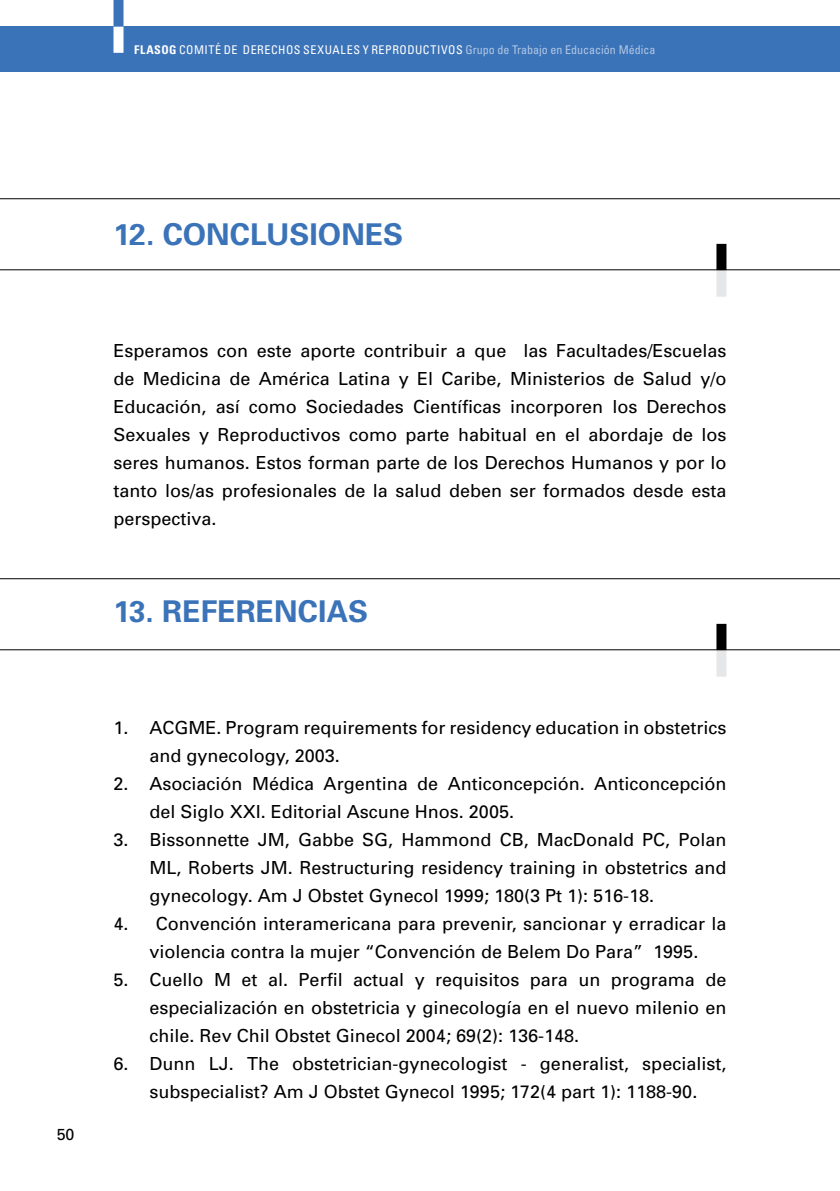
<style>
.page{position:relative;width:840px;height:1191px;background:#fff}
.page>*{position:absolute;margin:0;border:0;box-sizing:border-box;transform-origin:0 0}
.t1{font:700 30px "Univers";color:#3b73b9}
.t2{font:18px/28px "Univers";color:#000;text-align:justify}
.t3{font:16px "Univers";color:#000}
.t4{font:condensed 12px "Univers";letter-spacing:.045em;color:#fff}
.t5{font:condensed 12px "Univers";color:#b1c7e3}
.s1{font-weight:700}
</style>
<div class="page">
<div style="left:0;top:26px;width:839px;height:46px;background:#3b73b9"></div>
<div style="left:113px;top:26px;width:10px;height:27px;background:#fff"></div>
<div style="left:113px;top:0;width:10px;height:26px;background:#3b73b9"></div>
<hr style="left:839px;top:26px;width:1px;height:46px;background:#000">
<hr style="left:0;top:269px;width:839px;height:1px;background:#000">
<hr style="left:0;top:198px;width:839px;height:1px;background:#000">
<hr style="left:0;top:649px;width:839px;height:1px;background:#000">
<hr style="left:0;top:578px;width:839px;height:1px;background:#000">
<div style="left:716px;top:270px;width:10px;height:27px;background:#e6e7e8"></div>
<div style="left:716px;top:244px;width:10px;height:26px;background:#000"></div>
<div style="left:716px;top:650px;width:10px;height:26px;background:#e6e7e8"></div>
<div style="left:716px;top:624px;width:10px;height:26px;background:#000"></div>
<p class="t4" style="left:134px;top:42px;width:117px"><span class="s1">FLASOG</span> COMITÉ DE DERE</p>
<p class="t4" style="left:271px;top:42px;width:40px">CHOS SEXUALES</p>
<p class="t4" style="left:362px;top:42px;width:38px">YREPRODU</p>
<p class="t4" style="left:422px;top:42px;width:15px">CTIVOS</p>
<p class="t5" style="left:465px;top:42px;width:191px">Grupo de Trabajo en Educación Médica</p>
<p class="t3" style="left:57px;top:1124px;width:19px">50</p>
<h1 class="t1" style="left:113px;top:215px;width:291px">12. CONCLUSIONES</h1>
<p class="t2" style="left:113px;top:336px;width:614px">Esperamos con este aporte contribuir a que las Facultades/Escuelas de Medicina de América Latina y El Caribe, Ministerios de Salud y/o Educación, así como Sociedades Científicas incorporen los Derechos Sexuales y Reproductivos como parte habitual en el abordaje de los seres humanos. Estos forman parte de los Derechos Humanos y por lo tanto los/as profesionales de la salud deben ser formados desde esta perspectiva.</p>
<h1 class="t1" style="left:113px;top:592px;width:256px">13. REFERENCIAS</h1>
<p class="t2" style="left:149px;top:713px;width:578px;text-indent:-36px">1. ACGME. Program requirements for residency education in obstetrics and gynecology, 2003.</p>
<p class="t2" style="left:149px;top:769px;width:578px;text-indent:-36px">2. Asociación Médica Argentina de Anticoncepción. Anticoncepción del Siglo XXI. Editorial Ascune Hnos. 2005.</p>
<p class="t2" style="left:149px;top:825px;width:578px;text-indent:-36px">3. Bissonnette JM, Gabbe SG, Hammond CB, MacDonald PC, Polan ML, Roberts JM. Restructuring residency training in obstetrics and gynecology. Am J Obstet Gynecol 1999; 180(3 Pt 1): 516-18.</p>
<p class="t2" style="left:113px;top:909px;width:614px;text-align:center">4. Convención interamericana para prevenir, sancionar y erradicar la violencia contra la mujer “Convención de Belem Do Para” 1995.</p>
<p class="t2" style="left:149px;top:965px;width:578px;text-indent:-36px">5. Cuello M et al. Perfil actual y requisitos para un programa de especialización en obstetricia y ginecología en el nuevo milenio en chile. Rev Chil Obstet Ginecol 2004; 69(2): 136-148.</p>
<p class="t2" style="left:113px;top:1049px;width:614px;text-align:center">6. Dunn LJ. The obstetrician-gynecologist - generalist, specialist, subspecialist? Am J Obstet Gynecol 1995; 172(4 part 1): 1188-90.</p>
</div>
